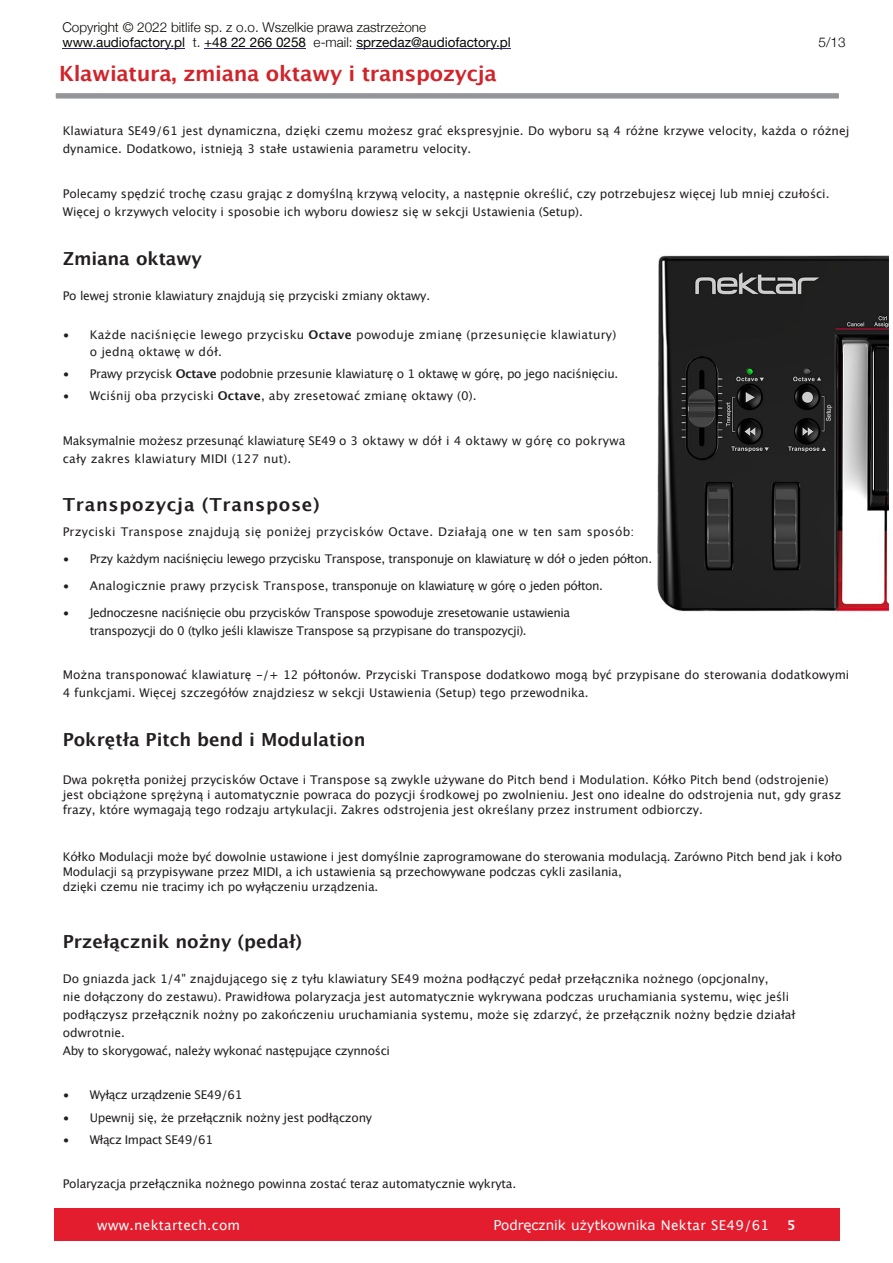
<style>
.page{position:relative;width:893px;height:1263px;background:#fff}
.page>*{position:absolute;margin:0;border:0;box-sizing:border-box;transform-origin:0 0}
.t1{font:700 21px "Lucida Grande";letter-spacing:-.015em;color:#d1232a}
.t2{font:700 18px "Lucida Grande";color:#231f20}
.t3{font:700 18px "Lucida Grande";letter-spacing:.04em;color:#231f20}
.t4{font:300 13.5px/15.3px "Helvetica Neue";color:#080704}
.t5{font:13.5px "Verdana";color:#fff}
.t6{font:13.5px "Lucida Grande";letter-spacing:.025em;color:#fff}
.t7{font:700 13.5px "Lucida Grande";color:#fff}
.t8{font:12px/18px "Lucida Grande";color:#231f20}
.t9{font:12px/18px "Lucida Grande";letter-spacing:-.035em;color:#231f20}
.t10{font:12px/16.5px "Lucida Grande";letter-spacing:.02em;color:#231f20}
.t11{font:12px "Lucida Grande";letter-spacing:-.02em;color:#231f20}
.s1{font-weight:400}
.s2{font-weight:700}
.s3{font-family:"Lucida Grande"}
</style>
<div class="page">
<div style="left:54px;top:1208px;width:785px;height:32px;background:#e31d2d"></div>
<div style="left:56px;top:93px;width:783px;height:6px;background:#939598"></div>
<img style="left:657px;top:255px;width:232px;height:357px">
<hr style="left:62px;top:48px;width:123px;height:1px;background:#2b2978">
<hr style="left:204px;top:48px;width:102px;height:1px;background:#2b2978">
<hr style="left:356px;top:48px;width:155px;height:1px;background:#2b2978">
<p class="t4" style="left:62px;top:19px;width:450px">Copyright © 2022 bitlife sp. z o.o. Wszelkie prawa zastrzeżone <span class="s1">www.audiofactory.pl</span> t. <span class="s1">+48 22 266 0258</span> e-mail: <span class="s1">sprzedaz@audiofactory.pl</span></p>
<p class="t4" style="left:818px;top:34px;width:29px">5/13</p>
<h1 class="t1" style="left:59px;top:65px;width:439px">Klawiatura, zmiana oktawy i transpozycja</h1>
<p class="t8" style="left:63px;top:122px;width:788px">Klawiatura SE49/61 jest dynamiczna, dzięki czemu możesz grać ekspresyjnie. Do wyboru są 4 różne krzywe velocity, każda o różnej dynamice. Dodatkowo, istnieją 3 stałe ustawienia parametru velocity.</p>
<p class="t8" style="left:63px;top:185px;width:768px">Polecamy spędzić trochę czasu grając z domyślną krzywą velocity, a następnie określić, czy potrzebujesz więcej lub mniej czułości.<br>Więcej o krzywych velocity i sposobie ich wyboru dowiesz się w sekcji Ustawienia (Setup).</p>
<h2 class="t2" style="left:63px;top:250px;width:141px">Zmiana oktawy</h2>
<p class="t8" style="left:63px;top:287px;width:369px">Po lewej stronie klawiatury znajdują się przyciski zmiany oktawy.</p>
<p class="t10" style="left:90px;top:327px;width:528px;text-indent:-27px">• Każde naciśnięcie lewego przycisku <span class="s2">Octave</span> powoduje zmianę (przesunięcie klawiatury) o jedną oktawę w dół.</p>
<p class="t11" style="left:63px;top:368px;width:557px">• Prawy przycisk <span class="s2">Octave</span> podobnie przesunie klawiaturę o 1 oktawę w górę, po jego naciśnięciu.</p>
<p class="t8" style="left:63px;top:388px;width:415px">• Wciśnĳ oba przyciski <span class="s2">Octave</span>, aby zresetować zmianę oktawy (0).</p>
<p class="t10" style="left:63px;top:432px;width:564px;line-height:18px">Maksymalnie możesz przesunąć klawiaturę SE49 o 3 oktawy w dół i 4 oktawy w górę co pokrywa cały zakres klawiatury MIDI (127 nut).</p>
<h2 class="t3" style="left:63px;top:497px;width:259px">Transpozycja (Transpose)</h2>
<p class="t10" style="left:63px;top:524px;width:573px">Przyciski Transpose znajdują się poniżej przycisków Octave. Działają one w ten sam sposób:</p>
<p class="t9" style="left:63px;top:550px;width:591px">• Przy każdym naciśnięciu lewego przycisku Transpose, transponuje on klawiaturę w dół o jeden półton.</p>
<p class="t9" style="left:63px;top:577px;width:542px">• Analogicznie prawy przycisk Transpose, transponuje on klawiaturę w górę o jeden półton.</p>
<p class="t9" style="left:90px;top:604px;width:482px;text-indent:-27px">• Jednoczesne naciśnięcie obu przycisków Transpose spowoduje zresetowanie ustawienia transpozycji do 0 (tylko jeśli klawisze Transpose są przypisane do transpozycji).</p>
<p class="t8" style="left:63px;top:666px;width:788px">Można transponować klawiaturę -/+ 12 półtonów. Przyciski Transpose dodatkowo mogą być przypisane do sterowania dodatkowymi<br>4 funkcjami. Więcej szczegółów znajdziesz w sekcji Ustawienia (Setup) tego przewodnika.</p>
<h2 class="t2" style="left:63px;top:731px;width:304px">Pokrętła Pitch bend i Modulation</h2>
<p class="t8" style="left:63px;top:772px;width:780px;line-height:15px">Dwa pokrętła poniżej przycisków Octave i Transpose są zwykle używane do Pitch bend i Modulation. Kółko Pitch bend (odstrojenie) jest obciążone sprężyną i automatycznie powraca do pozycji środkowej po zwolnieniu. Jest ono idealne do odstrojenia nut, gdy grasz frazy, które wymagają tego rodzaju artykulacji. Zakres odstrojenia jest określany przez instrument odbiorczy.</p>
<p class="t8" style="left:63px;top:850px;width:781px;line-height:15px">Kółko Modulacji może być dowolnie ustawione i jest domyślnie zaprogramowane do sterowania modulacją. Zarówno Pitch bend jak i koło<br>Modulacji są przypisywane przez MIDI, a ich ustawienia są przechowywane podczas cykli zasilania,<br>dzięki czemu nie tracimy ich po wyłączeniu urządzenia.</p>
<h2 class="t2" style="left:63px;top:933px;width:241px">Przełącznik nożny (pedał)</h2>
<p class="t8" style="left:63px;top:970px;width:734px">Do gniazda jack 1/4" znajdującego się z tyłu klawiatury SE49 można podłączyć pedał przełącznika nożnego (opcjonalny,<br>nie dołączony do zestawu). Prawidłowa polaryzacja jest automatycznie wykrywana podczas uruchamiania systemu, więc jeśli podłączysz przełącznik nożny po zakończeniu uruchamiania systemu, może się zdarzyć, że przełącznik nożny będzie działał odwrotnie.<br>Aby to skorygować, należy wykonać następujące czynności</p>
<p class="t9" style="left:63px;top:1087px;width:181px">• Wyłącz urządzenie SE49/61</p>
<p class="t11" style="left:63px;top:1112px;width:311px">• Upewnĳ się, że przełącznik nożny jest podłączony</p>
<p class="t9" style="left:63px;top:1131px;width:152px">• Włącz Impact SE49/61</p>
<p class="t8" style="left:63px;top:1176px;width:455px">Polaryzacja przełącznika nożnego powinna zostać teraz automatycznie wykryta.</p>
<p class="t6" style="left:97px;top:1219px;width:144px">www.nektartech.com</p>
<p class="t5" style="left:493px;top:1219px;width:277px">Podręcznik użytkownika <span class="s3">Nektar SE49/61</span></p>
<p class="t7" style="left:787px;top:1219px;width:10px">5</p>
</div>
